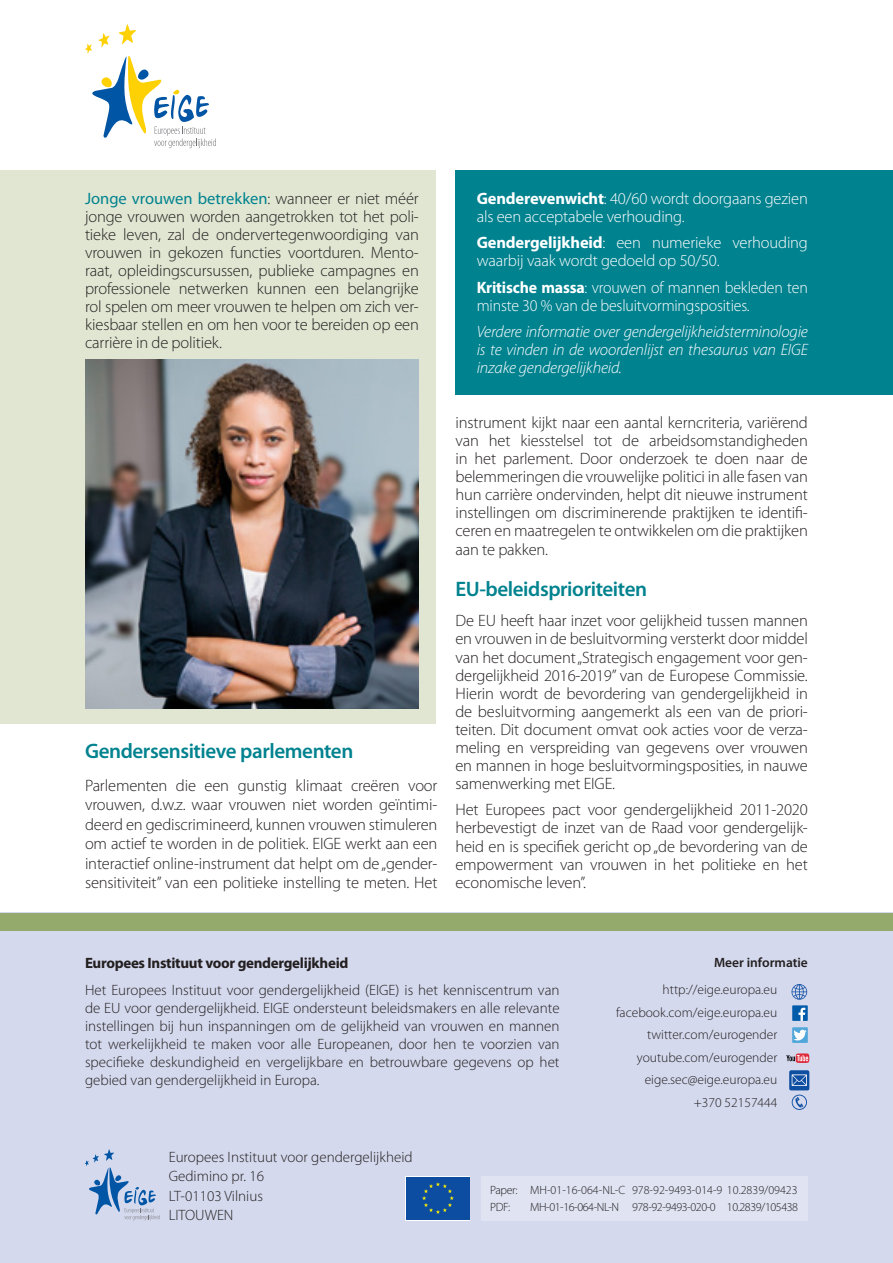
<style>
.page{position:relative;width:893px;height:1263px;background:#fff}
.page>*{position:absolute;margin:0;border:0;box-sizing:border-box;transform-origin:0 0}
.Title_2{font:600 21px "Myriad Pro";letter-spacing:-.02em;color:#00828f}
.Body_text{font:300 16.5px/18px "Myriad Pro";letter-spacing:-.01em;color:#231f20;text-align:justify}
.Body_text-2{font:300 16.5px/18px "Myriad Pro";letter-spacing:-.01em;color:#fff}
.Body_text-3{font:italic 300 16.5px/18px "Myriad Pro";letter-spacing:-.01em;color:#fff;text-align:justify}
.Body_text-4{font:300 16.5px/18px "Myriad Pro";letter-spacing:-.01em;color:#fff;scale:.96 1}
.t1{font:300 15px/18px "Myriad Pro";color:#231f20;text-align:justify}
.t2{font:700 15px "Myriad Pro";letter-spacing:-.02em;color:#231f20}
.t3{font:300 13.5px "Myriad Pro";color:#231f20}
.t4{font:600 13.5px "Myriad Pro";color:#231f20}
.t5{font:300 12px "Myriad Pro";letter-spacing:-.035em;color:#231f20}
.t6{font:300 12px "Myriad Pro";color:#231f20}
.s1{font-weight:400;color:#00828f}
.s2{font-weight:700}
</style>
<div class="page">
<svg style="left:85px;top:24px;width:131px;height:124px"></svg>
<div style="left:0;top:170px;width:436px;height:554px;background:#e0e6d2"></div>
<img style="left:85px;top:360px;width:334px;height:349px">
<div style="left:0;top:913px;width:893px;height:350px;background:#d4d9ed"></div>
<div style="left:0;top:913px;width:893px;height:17px;background:#94aa6d"></div>
<svg style="left:406px;top:1176px;width:64px;height:44px"></svg>
<div style="left:406px;top:1177px;width:64px;height:42px;background:#0d4da1"></div>
<svg style="left:422px;top:1182px;width:32px;height:32px"></svg>
<div style="left:482px;top:1176px;width:326px;height:44px;background:#dfe3f2"></div>
<div style="left:455px;top:170px;width:438px;height:224px;background:#00828f"></div>
<div style="left:792px;top:1027px;width:16px;height:16px;background:#52a7da"></div>
<svg style="left:793px;top:1030px;width:14px;height:10px"></svg>
<svg style="left:786px;top:1053px;width:23px;height:10px"></svg>
<div style="left:792px;top:1005px;width:16px;height:16px;background:#015bab"></div>
<svg style="left:798px;top:1008px;width:7px;height:13px"></svg>
<svg style="left:791px;top:984px;width:16px;height:16px"></svg>
<svg style="left:789px;top:1070px;width:20px;height:40px"></svg>
<svg style="left:85px;top:1149px;width:75px;height:71px"></svg>
<p class="Body_text" style="left:85px;top:189px;width:335px"><span class="s1">Jonge vrouwen betrekken</span>: wanneer er niet méér jonge vrouwen worden aangetrokken tot het poli&shy;tieke leven, zal de ondervertegenwoordiging van vrouwen in gekozen functies voortduren. Mento&shy;raat, opleidingscursussen, publieke campagnes en professionele netwerken kunnen een belangrijke rol spelen om meer vrouwen te helpen om zich ver&shy;kiesbaar stellen en om hen voor te bereiden op een carrière in de politiek.</p>
<p class="Title_2" style="left:85px;top:740px;width:270px">Gendersensitieve parlementen</p>
<p class="Body_text" style="left:85px;top:776px;width:354px;line-height:19.5px">Parlementen die een gunstig klimaat creëren voor vrouwen, d.w.z. waar vrouwen niet worden geïntimi&shy;deerd en gediscrimineerd, kunnen vrouwen stimuleren om actief te worden in de politiek. EIGE werkt aan een interactief online-instrument dat helpt om de „gender&shy;sensitiviteit” van een politieke instelling te meten. Het</p>
<p class="Body_text-2" style="left:477px;top:189px;width:333px"><span class="s2">Genderevenwicht</span>: 40/60 wordt doorgaans gezien als een acceptabele verhouding.</p>
<p class="Body_text-2" style="left:477px;top:234px;width:333px"><span class="s2">Gendergelijkheid</span>: een numerieke verhouding waarbij vaak wordt gedoeld op 50/50.</p>
<p class="Body_text-4" style="left:477px;top:278px;width:347px"><span class="s2">Kritische massa</span>: vrouwen of mannen bekleden ten minste 30 % van de besluitvormingsposities.</p>
<p class="Body_text-3" style="left:477px;top:323px;width:333px">Verdere informatie over gendergelijkheidsterminologie is te vinden in de woordenlijst en thesaurus van EIGE inzake gendergelijkheid.</p>
<p class="Body_text" style="left:455px;top:414px;width:354px">instrument kijkt naar een aantal kerncriteria, variërend van het kiesstelsel tot de arbeidsomstandigheden in het parlement. Door onderzoek te doen naar de belemmeringen die vrouwelijke politici in alle fasen van hun carrière ondervinden, helpt dit nieuwe instrument instellingen om discriminerende praktijken te identifi&shy;ceren en maatregelen te ontwikkelen om die praktijken aan te pakken.</p>
<p class="Title_2" style="left:455px;top:577px;width:193px">EU-beleidsprioriteiten</p>
<p class="Body_text" style="left:455px;top:612px;width:354px">De EU heeft haar inzet voor gelijkheid tussen mannen en vrouwen in de besluitvorming versterkt door middel van het document „Strategisch engagement voor gen&shy;dergelijkheid 2016-2019” van de Europese Commissie.<br>Hierin wordt de bevordering van gendergelijkheid in de besluitvorming aangemerkt als een van de priori&shy;teiten. Dit document omvat ook acties voor de verza&shy;meling en verspreiding van gegevens over vrouwen en mannen in hoge besluitvormingsposities, in nauwe samenwerking met EIGE.</p>
<p class="Body_text" style="left:455px;top:801px;width:354px">Het Europees pact voor gendergelijkheid 2011-2020 herbevestigt de inzet van de Raad voor gendergelijk&shy;heid en is specifiek gericht op „de bevordering van de empowerment van vrouwen in het politieke en het economische leven”.</p>
<p class="t2" style="left:85px;top:953px;width:265px">Europees Instituut voor gendergelijkheid</p>
<p class="t1" style="left:85px;top:981px;width:476px">Het Europees Instituut voor gendergelijkheid (EIGE) is het kenniscentrum van de EU voor gendergelijkheid. EIGE ondersteunt beleidsmakers en alle relevante instellingen bij hun inspanningen om de gelijkheid van vrouwen en mannen tot werkelijkheid te maken voor alle Europeanen, door hen te voorzien van specifieke deskundigheid en vergelijkbare en betrouwbare gegevens op het gebied van gendergelijkheid in Europa.</p>
<p class="t4" style="left:714px;top:955px;width:95px">Meer informatie</p>
<p class="t3" style="left:663px;top:982px;width:116px">http://eige.europa.eu</p>
<p class="t3" style="left:616px;top:1005px;width:163px">facebook.com/eige.europa.eu</p>
<p class="t3" style="left:647px;top:1027px;width:132px">twitter.com/eurogender</p>
<p class="t3" style="left:637px;top:1050px;width:142px">youtube.com/eurogender</p>
<p class="t3" style="left:645px;top:1072px;width:134px">eige.sec@eige.europa.eu</p>
<p class="t3" style="left:694px;top:1095px;width:85px">+370 52157444</p>
<p class="t1" style="left:169px;top:1148px;width:245px">Europees Instituut voor gendergelijkheid</p>
<p class="t1" style="left:169px;top:1168px;width:97px">Gedimino pr. 16</p>
<p class="t1" style="left:169px;top:1187px;width:96px">LT-01103 Vilnius</p>
<p class="t1" style="left:169px;top:1207px;width:66px">LITOUWEN</p>
<p class="t5" style="left:490px;top:1183px;width:29px">Paper:</p>
<p class="t6" style="left:530px;top:1183px;width:97px">MH-01-16-064-NL-C</p>
<p class="t6" style="left:632px;top:1183px;width:167px">978-92-9493-014-9 10.2839/09423</p>
<p class="t5" style="left:490px;top:1201px;width:22px">PDF:</p>
<p class="t5" style="left:530px;top:1201px;width:91px">MH-01-16-064-NL-N</p>
<p class="t5" style="left:632px;top:1201px;width:85px">978-92-9493-020-0</p>
<p class="t5" style="left:727px;top:1201px;width:73px">10.2839/105438</p>
</div>
